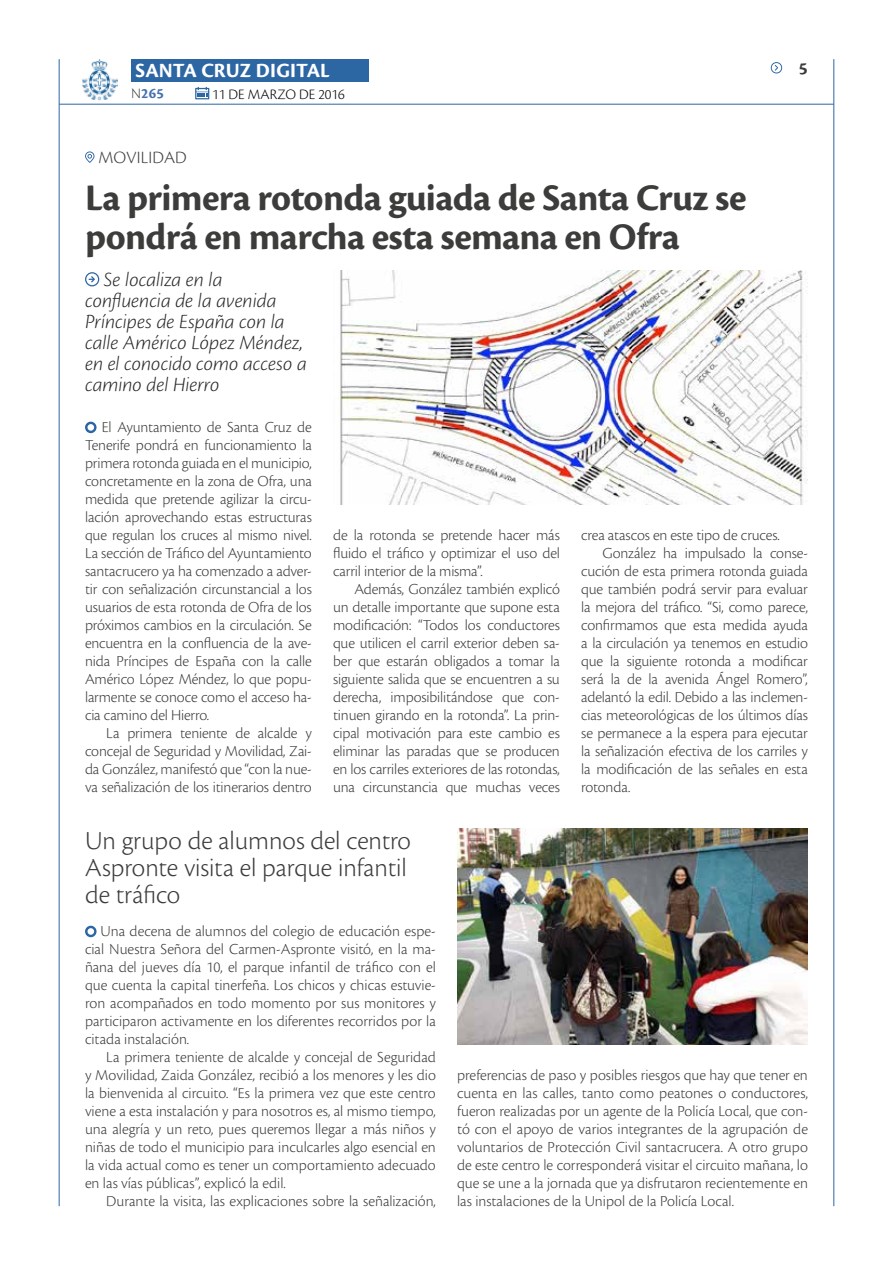
<style>
.page{position:relative;width:893px;height:1263px;background:#fff}
.page>*{position:absolute;margin:0;border:0;box-sizing:border-box;transform-origin:0 0}
.t1{font:700 39px/39px "Cronos Pro";letter-spacing:-.015em;color:#3c3c3b}
.t2{font:300 27px/27px "Cronos Pro";letter-spacing:-.005em;color:#3c3c3b}
.t3{font:italic 300 21px/21px "Cronos Pro";letter-spacing:-.005em;color:#282827}
.t4{font:700 21px "Cronos Pro";letter-spacing:.005em;color:#fff}
.t5{font:300 18px "Cronos Pro";letter-spacing:.005em;color:#3c3c3b}
.t6{font:700 18px "Cronos Pro";color:#3c3c3b}
.t7{font:300 15.9px/18px "Cronos Pro";letter-spacing:-.01em;color:#3c3c3b;text-align:justify}
.t8{font:300 15px "Cronos Pro";color:#000}
.t9{font:700 15px "Cronos Pro";color:#4672ac}
.s1{font-weight:300;color:#3c3c3b}
</style>
<div class="page">
<hr style="left:59px;top:104px;width:775px;height:1px;background:#2c66a3">
<div style="left:131px;top:59px;width:238px;height:23px;background:#2c66a3"></div>
<svg style="left:195px;top:87px;width:14px;height:12px"></svg>
<img style="left:82px;top:59px;width:36px;height:42px">
<hr style="left:59px;top:59px;width:1px;height:1147px;background:#2c66a3">
<hr style="left:833px;top:59px;width:1px;height:1147px;background:#2c66a3">
<svg style="left:771px;top:62px;width:12px;height:11px"></svg>
<svg style="left:85px;top:421px;width:12px;height:13px"></svg>
<img style="left:338px;top:270px;width:470px;height:234px">
<svg style="left:85px;top:925px;width:12px;height:13px"></svg>
<svg style="left:85px;top:272px;width:14px;height:14px"></svg>
<svg style="left:85px;top:151px;width:9px;height:12px"></svg>
<img style="left:457px;top:828px;width:351px;height:216px">
<h3 class="t4" style="left:136px;top:59px;width:196px">SANTA CRUZ DIGITAL</h3>
<p class="t9" style="left:131px;top:85px;width:34px"><span class="s1">N</span>265</p>
<p class="t8" style="left:212px;top:86px;width:134px">11 DE MARZO DE 2016</p>
<p class="t5" style="left:98px;top:147px;width:90px">MOVILIDAD</p>
<h1 class="t1" style="left:85px;top:179px;width:663px">La primera rotonda guiada de Santa Cruz se pondrá en marcha esta semana en Ofra</h1>
<h3 class="t3" style="left:85px;top:269px;width:223px;text-indent:19px">Se localiza en la confluencia de la avenida<br>Príncipes de España con la calle Américo López Méndez, en el conocido como acceso a camino del Hierro</h3>
<p class="t6" style="left:799px;top:58px;width:10px">5</p>
<p class="t7" style="left:85px;top:418px;width:228px;text-indent:17px">El Ayuntamiento de Santa Cruz de Tenerife pondrá en funcionamiento la primera rotonda guiada en el municipio, concretamente en la zona de Ofra, una medida que pretende agilizar la circu&shy;lación aprovechando estas estructuras que regulan los cruces al mismo nivel.<br>La sección de Tráfico del Ayuntamiento santacrucero ya ha comenzado a adver&shy;tir con señalización circunstancial a los usuarios de esta rotonda de Ofra de los próximos cambios en la circulación. Se encuentra en la confluencia de la ave&shy;nida Príncipes de España con la calle Américo López Méndez, lo que popu&shy;larmente se conoce como el acceso ha&shy;cia camino del Hierro.</p>
<p class="t7" style="left:85px;top:724px;width:228px;text-indent:21px">La primera teniente de alcalde y concejal de Seguridad y Movilidad, Zai&shy;da González, manifestó que “con la nue&shy;va señalización de los itinerarios dentro</p>
<p class="t7" style="left:333px;top:526px;width:228px">de la rotonda se pretende hacer más fluido el tráfico y optimizar el uso del carril interior de la misma”.</p>
<p class="t7" style="left:333px;top:580px;width:228px;text-indent:21px">Además, González también explicó un detalle importante que supone esta modificación: “Todos los conductores que utilicen el carril exterior deben sa&shy;ber que estarán obligados a tomar la siguiente salida que se encuentren a su derecha, imposibilitándose que con&shy;tinuen girando en la rotonda”. La prin&shy;cipal motivación para este cambio es eliminar las paradas que se producen en los carriles exteriores de las rotondas, una circunstancia que muchas veces</p>
<h2 class="t2" style="left:85px;top:827px;width:327px">Un grupo de alumnos del centro<br>Aspronte visita el parque infantil de tráfico</h2>
<p class="t7" style="left:581px;top:526px;width:200px">crea atascos en este tipo de cruces.</p>
<p class="t7" style="left:602px;top:544px;width:207px">González ha impulsado la conse-</p>
<p class="t7" style="left:581px;top:562px;width:228px">cución de esta primera rotonda guiada</p>
<p class="t7" style="left:581px;top:580px;width:228px">que también podrá servir para evaluar</p>
<p class="t7" style="left:581px;top:598px;width:228px">la mejora del tráfico. “Si, como parece,</p>
<p class="t7" style="left:581px;top:616px;width:228px">confirmamos que esta medida ayuda</p>
<p class="t7" style="left:581px;top:634px;width:228px">a la circulación ya tenemos en estudio</p>
<p class="t7" style="left:581px;top:652px;width:228px">que la siguiente rotonda a modificar</p>
<p class="t7" style="left:581px;top:670px;width:228px">será la de la avenida Ángel Romero”,</p>
<p class="t7" style="left:581px;top:688px;width:228px">adelantó la edil. Debido a las inclemen-</p>
<p class="t7" style="left:581px;top:706px;width:228px">cias meteorológicas de los últimos días</p>
<p class="t7" style="left:581px;top:724px;width:228px">se permanece a la espera para ejecutar</p>
<p class="t7" style="left:581px;top:742px;width:228px">la señalización efectiva de los carriles y</p>
<p class="t7" style="left:581px;top:760px;width:228px">la modificación de las señales en esta</p>
<p class="t7" style="left:581px;top:778px;width:51px">rotonda.</p>
<p class="t7" style="left:85px;top:922px;width:352px;text-indent:16px">Una decena de alumnos del colegio de educación espe&shy;cial Nuestra Señora del Carmen-Aspronte visitó, en la ma&shy;ñana del jueves día 10, el parque infantil de tráfico con el que cuenta la capital tinerfeña. Los chicos y chicas estuvie&shy;ron acompañados en todo momento por sus monitores y participaron activamente en los diferentes recorridos por la citada instalación.</p>
<p class="t7" style="left:85px;top:1048px;width:352px;text-indent:21px">La primera teniente de alcalde y concejal de Seguridad y Movilidad, Zaida González, recibió a los menores y les dio la bienvenida al circuito. “Es la primera vez que este centro viene a esta instalación y para nosotros es, al mismo tiempo, una alegría y un reto, pues queremos llegar a más niños y niñas de todo el municipio para inculcarles algo esencial en la vida actual como es tener un comportamiento adecuado en las vías públicas”, explicó la edil.</p>
<p class="t7" style="left:106px;top:1192px;width:331px">Durante la visita, las explicaciones sobre la señalización,</p>
<p class="t7" style="left:457px;top:1066px;width:352px">preferencias de paso y posibles riesgos que hay que tener en cuenta en las calles, tanto como peatones o conductores, fueron realizadas por un agente de la Policía Local, que con&shy;tó con el apoyo de varios integrantes de la agrupación de voluntarios de Protección Civil santacrucera. A otro grupo de este centro le corresponderá visitar el circuito mañana, lo que se une a la jornada que ya disfrutaron recientemente en las instalaciones de la Unipol de la Policía Local.</p>
</div>
